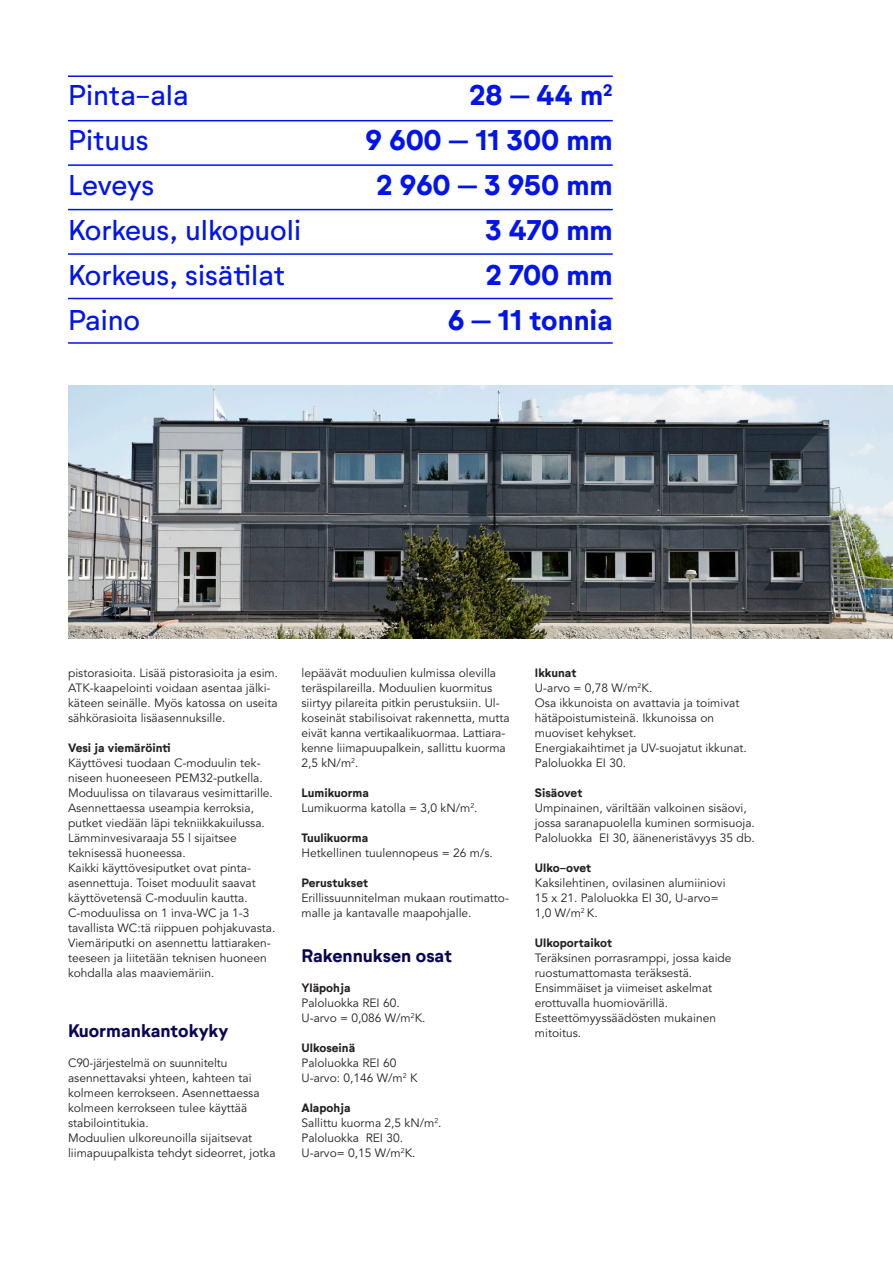
<style>
.page{position:relative;width:893px;height:1263px;background:#fff}
.page>*{position:absolute;margin:0;border:0;box-sizing:border-box;transform-origin:0 0}
.Tabell_vänster{font:28.2px "Neutrif Studio";color:#0014eb}
.Tabell_höger{font:700 28.2px "Neutrif Studio";color:#0014eb}
.Rubrik_2{font:700 18px "Neutrif Studio";color:#0a0552}
.Brödtext{font:12px/15px "Avenir LT Pro";color:#231f20}
.Rubrik_3{font:700 12px "Neutrif Studio";color:#231f20}
</style>
<div class="page">
<hr style="left:68px;top:75px;width:545px;height:2px;background:#0014eb">
<hr style="left:68px;top:120px;width:545px;height:1px;background:#0014eb">
<hr style="left:68px;top:164px;width:545px;height:2px;background:#0014eb">
<hr style="left:68px;top:209px;width:545px;height:1px;background:#0014eb">
<hr style="left:68px;top:253px;width:545px;height:2px;background:#0014eb">
<hr style="left:68px;top:298px;width:545px;height:1px;background:#0014eb">
<hr style="left:68px;top:342px;width:545px;height:2px;background:#0014eb">
<img style="left:68px;top:386px;width:825px;height:253px">
<p class="Tabell_vänster" style="left:68px;top:78px;width:122px">Pinta-ala</p>
<p class="Tabell_vänster" style="left:68px;top:123px;width:82px">Pituus</p>
<p class="Tabell_vänster" style="left:68px;top:168px;width:88px">Leveys</p>
<p class="Tabell_vänster" style="left:68px;top:213px;width:234px">Korkeus, ulkopuoli</p>
<p class="Tabell_vänster" style="left:68px;top:258px;width:219px">Korkeus, sisätilat</p>
<p class="Tabell_vänster" style="left:68px;top:303px;width:74px">Paino</p>
<p class="Tabell_höger" style="left:469px;top:78px;width:145px">28 – 44 m<sup>2</sup></p>
<p class="Tabell_höger" style="left:365px;top:123px;width:249px">9 600 – 11 300 mm</p>
<p class="Tabell_höger" style="left:376px;top:168px;width:238px">2 960 – 3 950 mm</p>
<p class="Tabell_höger" style="left:485px;top:213px;width:129px">3 470 mm</p>
<p class="Tabell_höger" style="left:486px;top:258px;width:128px">2 700 mm</p>
<p class="Tabell_höger" style="left:448px;top:303px;width:166px">6 – 11 tonnia</p>
<p class="Brödtext" style="left:68px;top:665px;width:212px">pistorasioita. Lisää pistorasioita ja esim.<br>ATK-kaapelointi voidaan asentaa jälki&shy;käteen seinälle. Myös katossa on useita sähkörasioita lisäasennuksille.</p>
<p class="Rubrik_3" style="left:68px;top:740px;width:104px">Vesi ja viemäröinti</p>
<p class="Brödtext" style="left:68px;top:755px;width:206px">Käyttövesi tuodaan C-moduulin tek&shy;niseen huoneeseen PEM32-putkella.<br>Moduulissa on tilavaraus vesimittarille.<br>Asennettaessa useampia kerroksia, putket viedään läpi tekniikkakuilussa.</p>
<p class="Brödtext" style="left:68px;top:830px;width:170px">Lämminvesivaraaja 55 l sijaitsee teknisessä huoneessa.</p>
<p class="Brödtext" style="left:68px;top:860px;width:189px">Kaikki käyttövesiputket ovat pinta&shy;asennettuja. Toiset moduulit saavat käyttövetensä C-moduulin kautta.</p>
<p class="Brödtext" style="left:68px;top:905px;width:209px">C-moduulissa on 1 inva-WC ja 1-3 tavallista WC:tä riippuen pohjakuvasta.</p>
<p class="Brödtext" style="left:68px;top:935px;width:204px">Viemäriputki on asennettu lattiaraken&shy;teeseen ja liitetään teknisen huoneen kohdalla alas maaviemäriin.</p>
<p class="Rubrik_2" style="left:68px;top:1019px;width:162px">Kuormankantokyky</p>
<p class="Brödtext" style="left:68px;top:1055px;width:193px">C90-järjestelmä on suunniteltu asennettavaksi yhteen, kahteen tai kolmeen kerrokseen. Asennettaessa kolmeen kerrokseen tulee käyttää stabilointitukia.</p>
<p class="Brödtext" style="left:68px;top:1130px;width:209px">Moduulien ulkoreunoilla sijaitsevat liimapuupalkista tehdyt sideorret, jotka</p>
<p class="Brödtext" style="left:301px;top:665px;width:210px">lepäävät moduulien kulmissa olevilla teräspilareilla. Moduulien kuormitus siirtyy pilareita pitkin perustuksiin. Ul&shy;koseinät stabilisoivat rakennetta, mutta eivät kanna vertikaalikuormaa. Lattiara&shy;kenne liimapuupalkein, sallittu kuorma 2,5 kN/m<sup>2</sup>.</p>
<p class="Rubrik_3" style="left:301px;top:785px;width:69px">Lumikuorma</p>
<p class="Brödtext" style="left:301px;top:800px;width:178px">Lumikuorma katolla = 3,0 kN/m<sup>2</sup>.</p>
<p class="Rubrik_3" style="left:301px;top:830px;width:68px">Tuulikuorma</p>
<p class="Brödtext" style="left:301px;top:845px;width:193px">Hetkellinen tuulennopeus = 26 m/s.</p>
<p class="Rubrik_3" style="left:301px;top:875px;width:68px">Perustukset</p>
<p class="Brödtext" style="left:301px;top:890px;width:209px">Erillissuunnitelman mukaan routimatto&shy;malle ja kantavalle maapohjalle.</p>
<p class="Rubrik_2" style="left:301px;top:944px;width:152px">Rakennuksen osat</p>
<p class="Rubrik_3" style="left:301px;top:980px;width:51px">Yläpohja</p>
<p class="Brödtext" style="left:301px;top:995px;width:100px">Paloluokka REI 60.</p>
<p class="Brödtext" style="left:301px;top:1010px;width:126px">U-arvo = 0,086 W/m<sup>2</sup>K.</p>
<p class="Rubrik_3" style="left:301px;top:1040px;width:55px">Ulkoseinä</p>
<p class="Brödtext" style="left:301px;top:1055px;width:96px">Paloluokka REI 60</p>
<p class="Brödtext" style="left:301px;top:1070px;width:118px">U-arvo: 0,146 W/m<sup>2</sup> K</p>
<p class="Rubrik_3" style="left:301px;top:1100px;width:51px">Alapohja</p>
<p class="Brödtext" style="left:301px;top:1115px;width:142px">Sallittu kuorma 2,5 kN/m<sup>2</sup>.</p>
<p class="Brödtext" style="left:301px;top:1130px;width:103px">Paloluokka REI 30.</p>
<p class="Brödtext" style="left:301px;top:1145px;width:116px">U-arvo= 0,15 W/m<sup>2</sup>K.</p>
<p class="Rubrik_3" style="left:535px;top:665px;width:43px">Ikkunat</p>
<p class="Brödtext" style="left:535px;top:680px;width:119px">U-arvo = 0,78 W/m<sup>2</sup>K.</p>
<p class="Brödtext" style="left:535px;top:695px;width:206px">Osa ikkunoista on avattavia ja toimivat hätäpoistumisteinä. Ikkunoissa on muoviset kehykset.</p>
<p class="Brödtext" style="left:535px;top:740px;width:213px">Energiakaihtimet ja UV-suojatut ikkunat.</p>
<p class="Brödtext" style="left:535px;top:755px;width:93px">Paloluokka EI 30.</p>
<p class="Rubrik_3" style="left:535px;top:785px;width:49px">Sisäovet</p>
<p class="Brödtext" style="left:535px;top:800px;width:222px">Umpinainen, väriltään valkoinen sisäovi, jossa saranapuolella kuminen sormisuoja.<br>Paloluokka EI 30, ääneneristävyys 35 db.</p>
<p class="Rubrik_3" style="left:535px;top:860px;width:58px">Ulko-ovet</p>
<p class="Brödtext" style="left:535px;top:875px;width:192px">Kaksilehtinen, ovilasinen alumiiniovi<br>15 x 21. Paloluokka EI 30, U-arvo=<br>1,0 W/m<sup>2</sup> K.</p>
<p class="Rubrik_3" style="left:535px;top:935px;width:79px">Ulkoportaikot</p>
<p class="Brödtext" style="left:535px;top:950px;width:198px">Teräksinen porrasramppi, jossa kaide ruostumattomasta teräksestä.<br>Ensimmäiset ja viimeiset askelmat erottuvalla huomiovärillä.</p>
<p class="Brödtext" style="left:535px;top:1010px;width:183px">Esteettömyyssäädösten mukainen mitoitus.</p>
</div>
